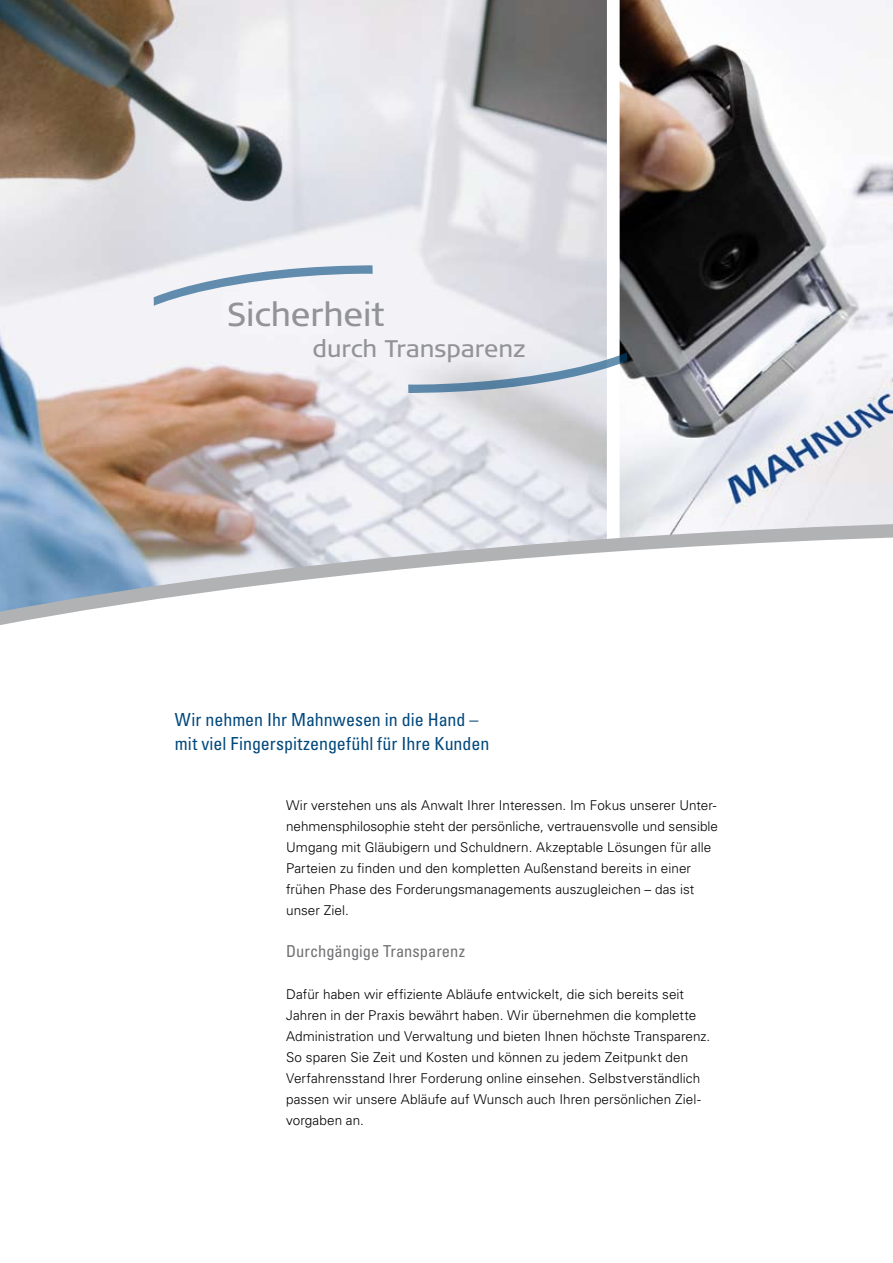
<style>
.page{position:relative;width:893px;height:1263px;background:#fff}
.page>*{position:absolute;margin:0;border:0;box-sizing:border-box;transform-origin:0 0}
.t1{font:33px "Signa Column";letter-spacing:-.005em;color:#929395}
.t2{font:24px "Signa Column";color:#929395}
.t3{font:condensed 18px/24px "Univers";color:#00487c}
.t4{font:condensed 16.5px "Univers";color:#707173}
.t5{font:300 13.5px/21px "Univers";letter-spacing:.005em;color:#000}
</style>
<div class="page">
<img style="left:0;top:0;width:607px;height:519px">
<img style="left:620px;top:0;width:273px;height:519px">
<svg style="left:0;top:519px;width:893px;height:106px"></svg>
<svg style="left:408px;top:353px;width:219px;height:40px;background:#c8d1dc"></svg>
<svg style="left:154px;top:265px;width:219px;height:41px"></svg>
<h1 class="t1" style="left:227px;top:296px;width:159px">Sicherheit</h1>
<h2 class="t2" style="left:312px;top:335px;width:214px">durch Transparenz</h2>
<h3 class="t3" style="left:175px;top:707px;width:316px">Wir nehmen Ihr Mahnwesen in die Hand – mit viel Fingerspitzengefühl für Ihre Kunden</h3>
<p class="t5" style="left:286px;top:795px;width:433px">Wir verstehen uns als Anwalt Ihrer Interessen. Im Fokus unserer Unter&shy;nehmensphilosophie steht der persönliche, vertrauensvolle und sensible Umgang mit Gläubigern und Schuldnern. Akzeptable Lösungen für alle Parteien zu finden und den kompletten Außenstand bereits in einer früh-en Phase des Forderungsmanagements auszugleichen – das ist unser Ziel.</p>
<p class="t4" style="left:286px;top:941px;width:180px">Durchgängige Transparenz</p>
<p class="t5" style="left:286px;top:984px;width:426px">Dafür haben wir effiziente Abläufe entwickelt, die sich bereits seit Jahren in der Praxis bewährt haben. Wir übernehmen die komplette Administration und Verwaltung und bieten Ihnen höchste Transparenz.<br>So sparen Sie Zeit und Kosten und können zu jedem Zeitpunkt den Verfahrensstand Ihrer Forderung online einsehen. Selbstverständlich passen wir unsere Abläufe auf Wunsch auch Ihren persönlichen Ziel&shy;vorgaben an.</p>
</div>
